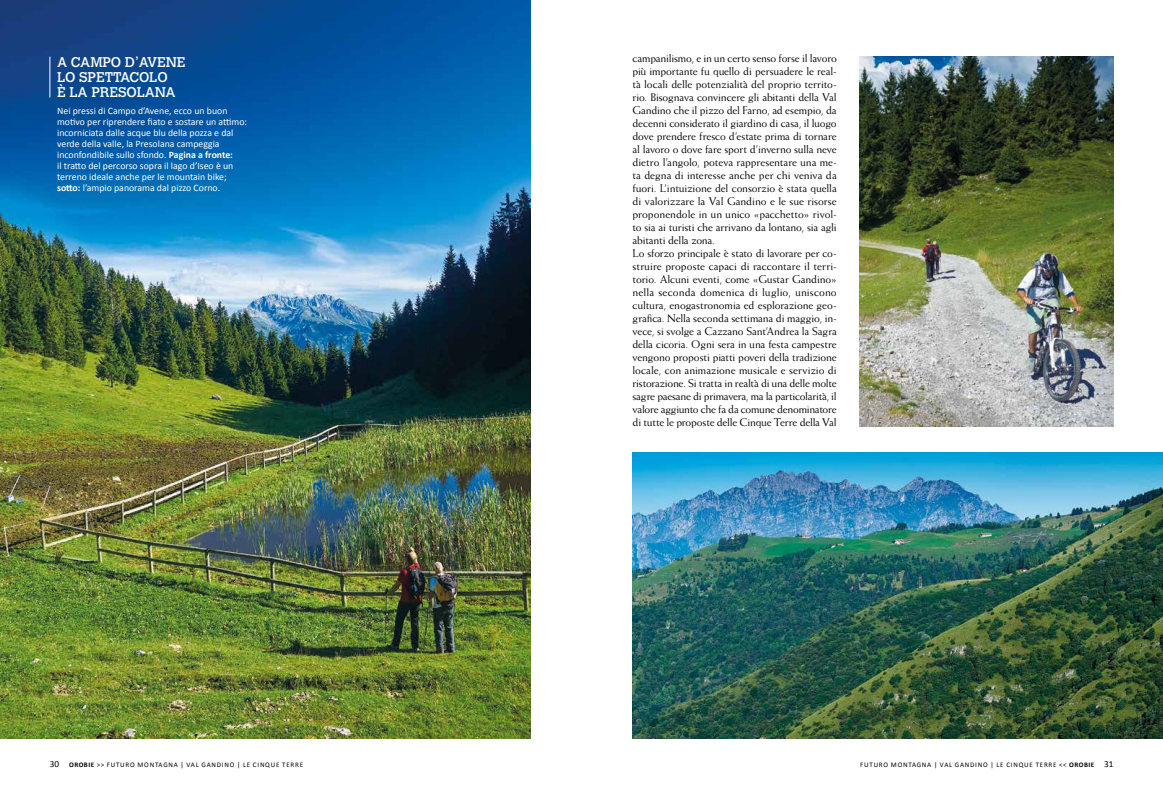
<style>
.page{position:relative;width:1163px;height:794px;background:#fff}
.page>*{position:absolute;margin:0;border:0;box-sizing:border-box;transform-origin:0 0}
.t1{font:14px/15px "Calvert MT Std";letter-spacing:-.01em;color:#fff}
.t2{font:11.2px/13px "Weiss Std";letter-spacing:-.005em;color:#000}
.t3{font:9.8px/11px "Calibri";color:#fff}
.t4{font:7px "Calibri";letter-spacing:.11em;color:#000}
.s1{font-weight:700}
.s2{font-size:9.2px}
</style>
<div class="page">
<img style="left:0;top:0;width:530px;height:738px">
<hr style="left:50px;top:57px;width:1px;height:40px;background:#fff">
<img style="left:632px;top:452px;width:530px;height:286px">
<img style="left:859px;top:57px;width:254px;height:369px">
<p class="t1" style="left:57px;top:55px;width:130px">A CAMPO D’AVENE<br>LO SPETTACOLO<br>È LA PRESOLANA</p>
<p class="t3" style="left:57px;top:105px;width:191px">Nei pressi di Campo d’Avene, ecco un buon motivo per riprendere fiato e sostare un attimo: incorniciata dalle acque blu della pozza e dal verde della valle, la Presolana campeggia inconfondibile sullo sfondo. <span class="s1">Pagina a fronte:<br></span>il tratto del percorso sopra il lago d’Iseo è un terreno ideale anche per le mountain bike; <span class="s1">sotto:</span> l’ampio panorama dal pizzo Corno.</p>
<p class="t2" style="left:632px;top:52px;width:206px">campanilismo, e in un certo senso forse il lavoro più importante fu quello di persuadere le real&shy;tà locali delle potenzialità del proprio territo&shy;rio. Bisognava convincere gli abitanti della Val Gandino che il pizzo del Farno, ad esempio, da decenni considerato il giardino di casa, il luogo dove prendere fresco d’estate prima di tornare al lavoro o dove fare sport d’inverno sulla neve dietro l’angolo, poteva rappresentare una me&shy;ta degna di interesse anche per chi veniva da fuori. L’intuizione del consorzio è stata quella di valorizzare la Val Gandino e le sue risorse proponendole in un unico «pacchetto» rivol&shy;to sia ai turisti che arrivano da lontano, sia agli abitanti della zona.<br>Lo sforzo principale è stato di lavorare per co&shy;struire proposte capaci di raccontare il terri&shy;torio. Alcuni eventi, come «Gustar Gandino» nella seconda domenica di luglio, uniscono cultura, enogastronomia ed esplorazione geo&shy;grafica. Nella seconda settimana di maggio, in&shy;vece, si svolge a Cazzano Sant’Andrea la Sagra della cicoria. Ogni sera in una festa campestre vengono proposti piatti poveri della tradizione locale, con animazione musicale e servizio di ristorazione. Si tratta in realtà di una delle molte sagre paesane di primavera, ma la particolarità, il valore aggiunto che fa da comune denominatore di tutte le proposte delle Cinque Terre della Val</p>
<p class="t4" style="left:50px;top:760px;width:255px"><span class="s2">30</span> <span class="s1">OROBIE</span> &gt;&gt; FUTURO MONTAGNA | VAL GANDINO | LE CINQUE TERRE</p>
<p class="t4" style="left:860px;top:760px;width:254px">FUTURO MONTAGNA | VAL GANDINO | LE CINQUE TERRE &lt;&lt; <span class="s1">OROBIE</span> <span class="s2">31</span></p>
</div>
